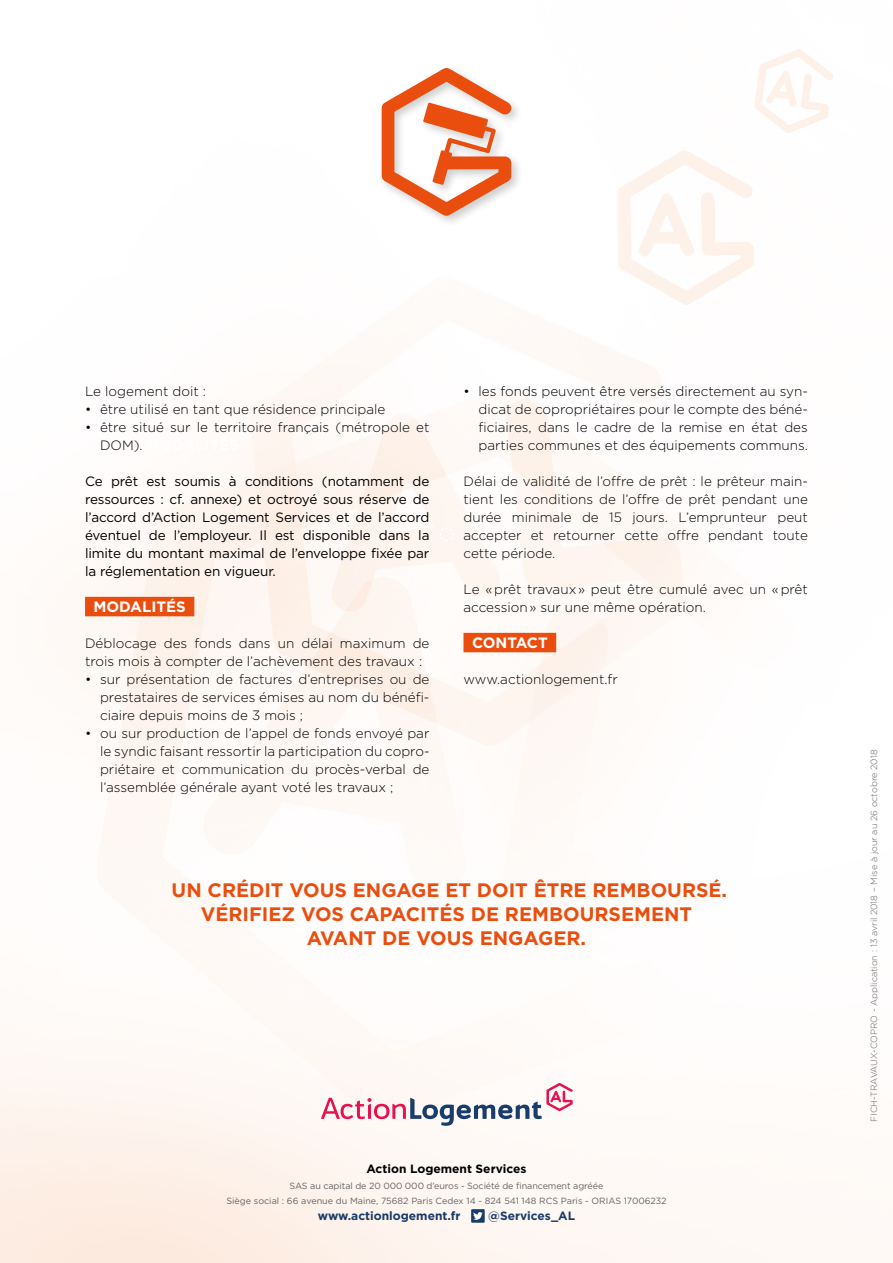
<style>
.page{position:relative;width:893px;height:1263px;background:#fff}
.page>*{position:absolute;margin:0;border:0;box-sizing:border-box;transform-origin:0 0}
.t1{font:700 19.5px/24px "Gotham";color:#e94e0f;text-align:center}
.t2{font:700 15px "Gotham";color:#fff}
.t3{font:300 13.5px/18px "Gotham";color:#000;text-align:justify}
.t4{font:13.5px/18px "Gotham";letter-spacing:-.01em;color:#000;text-align:justify}
.t5{font:700 12px "Gotham";color:#183b68}
.t6{font:700 12px "Gotham";color:#000}
.t7{font:9px/15px "Gotham";letter-spacing:-.01em;color:#646363;text-align:center}
.t8{font:300 9px "Gotham";color:#646363}
</style>
<div class="page">
<div style="left:85px;top:597px;width:109px;height:19px;background:#e94e0f"></div>
<div style="left:463px;top:633px;width:93px;height:19px;background:#e94e0f"></div>
<div style="left:378px;top:64px;width:146px;height:164px;background:#000;opacity:.2"></div>
<svg style="left:382px;top:68px;width:129px;height:148px"></svg>
<svg style="left:439px;top:526px;width:15px;height:16px"></svg>
<svg style="left:321px;top:1083px;width:252px;height:43px"></svg>
<div style="left:471px;top:1209px;width:14px;height:14px;background:#183b68"></div>
<svg style="left:473px;top:1212px;width:10px;height:8px"></svg>
<p class="t3" style="left:85px;top:382px;width:123px">Le logement doit :</p>
<p class="t3" style="left:85px;top:400px;width:302px">• être utilisé en tant que résidence principale</p>
<p class="t3" style="left:85px;top:418px;width:346px">• être situé sur le territoire français (métropole et</p>
<p class="t4" style="left:85px;top:472px;width:346px">Ce prêt est soumis à conditions (notamment de ressources : cf. annexe) et octroyé sous réserve de l’accord d’Action Logement Services et de l’accord éventuel de l’employeur. Il est disponible dans la limite du montant maximal de l’enveloppe fixée par la réglementation en vigueur.</p>
<p class="t2" style="left:94px;top:597px;width:94px">MODALITÉS</p>
<p class="t3" style="left:85px;top:634px;width:346px">Déblocage des fonds dans un délai maximum de trois mois à compter de l’achèvement des travaux :</p>
<p class="t3" style="left:100px;top:670px;width:331px;text-indent:-15px">• sur présentation de factures d’entreprises ou de prestataires de services émises au nom du bénéfi&shy;ciaire depuis moins de 3 mois ;</p>
<p class="t3" style="left:100px;top:724px;width:331px;text-indent:-15px">• ou sur production de l’appel de fonds envoyé par le syndic faisant ressortir la participation du copro&shy;priétaire et communication du procès-verbal de l’assemblée générale ayant voté les travaux ;</p>
<p class="t3" style="left:478px;top:382px;width:331px;text-indent:-15px">• les fonds peuvent être versés directement au syn&shy;dicat de copropriétaires pour le compte des béné&shy;ficiaires, dans le cadre de la remise en état des parties communes et des équipements communs.</p>
<p class="t3" style="left:463px;top:472px;width:346px">Délai de validité de l’offre de prêt : le prêteur main&shy;tient les conditions de l’offre de prêt pendant une durée minimale de 15 jours. L’emprunteur peut accepter et retourner cette offre pendant toute cette période.</p>
<p class="t3" style="left:463px;top:580px;width:346px">Le « prêt travaux » peut être cumulé avec un « prêt accession » sur une même opération.</p>
<p class="t2" style="left:472px;top:633px;width:77px">CONTACT</p>
<p class="t3" style="left:463px;top:670px;width:156px">www.actionlogement.fr</p>
<h1 class="t1" style="left:172px;top:878px;width:557px">UN CRÉDIT VOUS ENGAGE ET DOIT ÊTRE REMBOURSÉ.<br>VÉRIFIEZ VOS CAPACITÉS DE REMBOURSEMENT<br>AVANT DE VOUS ENGAGER.</h1>
<p class="t6" style="left:366px;top:1160px;width:162px">Action Logement Services</p>
<p class="t7" style="left:226px;top:1178px;width:442px">SAS au capital de 20 000 000 d’euros - Société de financement agréée<br>Siège social : 66 avenue du Maine, 75682 Paris Cedex 14 - 824 541 148 RCS Paris - ORIAS 17006232</p>
<p class="t5" style="left:318px;top:1208px;width:144px">www.actionlogement.fr</p>
<p class="t5" style="left:488px;top:1208px;width:88px">@Services_AL</p>
<p class="t8" style="left:868px;top:1122px;width:374px;rotate:-90deg">FICH-TRAVAUX-COPRO - Application : 13 avril 2018 – Mise à jour au 26 octobre 2018</p>
</div>
